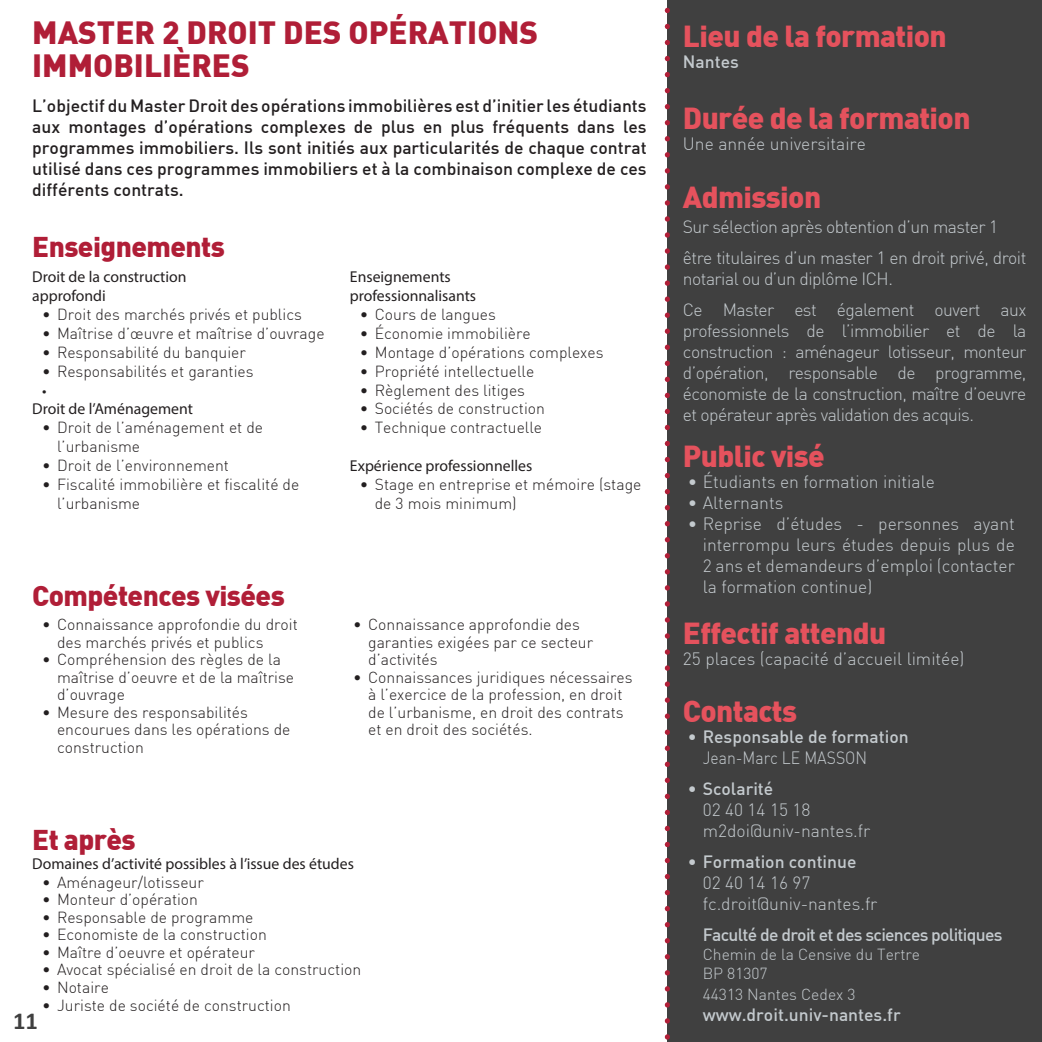
<style>
.page{position:relative;width:1042px;height:1042px;background:#fff}
.page>*{position:absolute;margin:0;border:0;box-sizing:border-box;transform-origin:0 0}
.t1{font:900 31.5px/33.2px "DIN";color:#b01e37}
.t2{font:900 29.75px "DIN";letter-spacing:-.02em;color:#e5525d}
.t3{font:900 28px "DIN";letter-spacing:-.02em;color:#b01e37}
.t4{font:700 24.5px "Calibri";color:#404040}
.t5{font:300 17.5px/21px "DIN";color:#c4cace;text-align:justify}
.t6{font:500 17.5px/21px "DIN";color:#231f20;text-align:justify}
.t7{font:300 17.5px/31px "DIN";letter-spacing:-.03em;color:#c4cace}
.t8{font:500 17.5px "DIN";color:#c4cace}
.t9{font:500 17.5px "DIN";letter-spacing:-.04em;color:#c4cace}
.t10{font:300 17.5px "DIN";color:#c4cace;scale:.9 1}
.t11{font:300 15.75px/17.5px "DIN";color:#231f20}
.t12{font:15.75px/18.9px "Myriad Pro";color:#231f20}
.t13{font:300 15.75px/18.9px "DIN";color:#c4cace}
</style>
<div class="page">
<div style="left:667px;top:0;width:375px;height:1042px;background:#404040"></div>
<svg style="left:665px;top:7px;width:5px;height:1033px"></svg>
<h1 class="t1" style="left:32px;top:14px;width:507px">MASTER 2 DROIT DES OPÉRATIONS<br>IMMOBILIÈRES</h1>
<p class="t6" style="left:32px;top:94px;width:616px">L’objectif du Master Droit des opérations immobilières est d’initier les étudiants aux montages d’opérations complexes de plus en plus fréquents dans les programmes immobiliers. Ils sont initiés aux particularités de chaque contrat utilisé dans ces programmes immobiliers et à la combinaison complexe de ces différents contrats.</p>
<h3 class="t3" style="left:32px;top:228px;width:194px">Enseignements</h3>
<p class="t12" style="left:32px;top:267px;width:156px">Droit de la construction approfondi</p>
<p class="t11" style="left:42px;top:305px;width:261px">• Droit des marchés privés et publics</p>
<p class="t11" style="left:42px;top:324px;width:284px">• Maîtrise d’œuvre et maîtrise d’ouvrage</p>
<p class="t11" style="left:42px;top:343px;width:205px">• Responsabilité du banquier</p>
<p class="t11" style="left:42px;top:362px;width:213px">• Responsabilités et garanties</p>
<p class="t12" style="left:32px;top:380px;width:162px;text-indent:10px">•<br>Droit de l’Aménagement</p>
<p class="t11" style="left:57px;top:418px;width:208px;line-height:18.9px;text-indent:-15px">• Droit de l’aménagement et de l’urbanisme</p>
<p class="t11" style="left:42px;top:456px;width:188px">• Droit de l’environnement</p>
<p class="t11" style="left:57px;top:475px;width:244px;line-height:18.9px;text-indent:-15px">• Fiscalité immobilière et fiscalité de l’urbanisme</p>
<p class="t12" style="left:350px;top:267px;width:128px">Enseignements professionnalisants</p>
<p class="t11" style="left:360px;top:305px;width:138px">• Cours de langues</p>
<p class="t11" style="left:360px;top:324px;width:172px">• Économie immobilière</p>
<p class="t11" style="left:360px;top:343px;width:245px">• Montage d’opérations complexes</p>
<p class="t11" style="left:360px;top:362px;width:176px">• Propriété intellectuelle</p>
<p class="t11" style="left:360px;top:381px;width:167px">• Règlement des litiges</p>
<p class="t11" style="left:360px;top:400px;width:187px">• Sociétés de construction</p>
<p class="t11" style="left:360px;top:419px;width:184px">• Technique contractuelle</p>
<p class="t12" style="left:350px;top:456px;width:184px">Expérience professionnelles</p>
<p class="t11" style="left:375px;top:475px;width:268px;line-height:18.9px;text-indent:-15px">• Stage en entreprise et mémoire (stage de 3 mois minimum)</p>
<h3 class="t3" style="left:32px;top:577px;width:254px">Compétences visées</h3>
<p class="t11" style="left:57px;top:615px;width:242px;text-indent:-15px">• Connaissance approfondie du droit des marchés privés et publics</p>
<p class="t11" style="left:57px;top:650px;width:239px;text-indent:-15px">• Compréhension des règles de la maîtrise d’oeuvre et de la maîtrise d’ouvrage</p>
<p class="t11" style="left:57px;top:703px;width:235px;text-indent:-15px">• Mesure des responsabilités encourues dans les opérations de construction</p>
<p class="t11" style="left:368px;top:615px;width:227px;text-indent:-15px">• Connaissance approfondie des garanties exigées par ce secteur d’activités</p>
<p class="t11" style="left:368px;top:668px;width:266px;text-indent:-15px">• Connaissances juridiques nécessaires à l’exercice de la profession, en droit de l’urbanisme, en droit des contrats et en droit des sociétés.</p>
<h3 class="t3" style="left:32px;top:821px;width:105px">Et après</h3>
<p class="t12" style="left:32px;top:853px;width:323px">Domaines d’activité possibles à l’issue des études</p>
<p class="t11" style="left:42px;top:873px;width:163px">• Aménageur/lotisseur</p>
<p class="t11" style="left:42px;top:890px;width:157px">• Monteur d’opération</p>
<p class="t11" style="left:42px;top:908px;width:213px">• Responsable de programme</p>
<p class="t11" style="left:42px;top:925px;width:226px">• Economiste de la construction</p>
<p class="t11" style="left:42px;top:943px;width:214px">• Maître d’oeuvre et opérateur</p>
<p class="t11" style="left:42px;top:960px;width:321px">• Avocat spécialisé en droit de la construction</p>
<p class="t11" style="left:42px;top:978px;width:68px">• Notaire</p>
<p class="t11" style="left:42px;top:997px;width:250px">• Juriste de société de construction</p>
<h3 class="t4" style="left:13px;top:1005px;width:26px">11</h3>
<h2 class="t2" style="left:683px;top:16px;width:265px">Lieu de la formation</h2>
<p class="t8" style="left:683px;top:50px;width:57px">Nantes</p>
<h2 class="t2" style="left:683px;top:99px;width:289px">Durée de la formation</h2>
<p class="t5" style="left:683px;top:133px;width:185px">Une année universitaire</p>
<h2 class="t2" style="left:683px;top:177px;width:140px">Admission</h2>
<p class="t7" style="left:683px;top:211px;width:345px">Sur sélection après obtention d’un master 1 être titulaires d’un master 1 en droit privé, droit</p>
<p class="t7" style="left:683px;top:263px;width:345px">notarial ou d’un diplôme ICH.<br>Ce Master est également ouvert aux</p>
<p class="t5" style="left:683px;top:319px;width:345px">professionnels de l’immobilier et de la construction : aménageur lotisseur, monteur d’opération, responsable de programme, économiste de la construction, maître d’oeuvre et opérateur après validation des acquis.</p>
<h2 class="t2" style="left:683px;top:437px;width:143px">Public visé</h2>
<p class="t5" style="left:688px;top:471px;width:249px">• Étudiants en formation initiale</p>
<p class="t5" style="left:688px;top:492px;width:97px">• Alternants</p>
<p class="t5" style="left:703px;top:513px;width:314px;text-indent:-15px">• Reprise d’études - personnes ayant interrompu leurs études depuis plus de 2 ans et demandeurs d’emploi (contacter la formation continue)</p>
<h2 class="t2" style="left:683px;top:613px;width:205px">Effectif attendu</h2>
<p class="t5" style="left:683px;top:648px;width:283px">25 places (capacité d’accueil limitée)</p>
<h2 class="t2" style="left:683px;top:692px;width:116px">Contacts</h2>
<p class="t8" style="left:688px;top:726px;width:222px">• Responsable de formation</p>
<p class="t10" style="left:703px;top:747px;width:184px">Jean-Marc LE MASSON</p>
<p class="t8" style="left:688px;top:778px;width:87px">• Scolarité</p>
<p class="t5" style="left:703px;top:799px;width:169px">02 40 14 15 18 m2doi@univ-nantes.fr</p>
<p class="t8" style="left:688px;top:851px;width:170px">• Formation continue</p>
<p class="t5" style="left:703px;top:872px;width:176px">02 40 14 16 97 fc.droit@univ-nantes.fr</p>
<p class="t9" style="left:703px;top:924px;width:301px">Faculté de droit et des sciences politiques</p>
<p class="t13" style="left:703px;top:945px;width:219px">Chemin de la Censive du Tertre<br>BP 81307</p>
<p class="t13" style="left:703px;top:985px;width:154px">44313 Nantes Cedex 3</p>
<p class="t8" style="left:703px;top:1003px;width:199px">www.droit.univ-nantes.fr</p>
</div>
